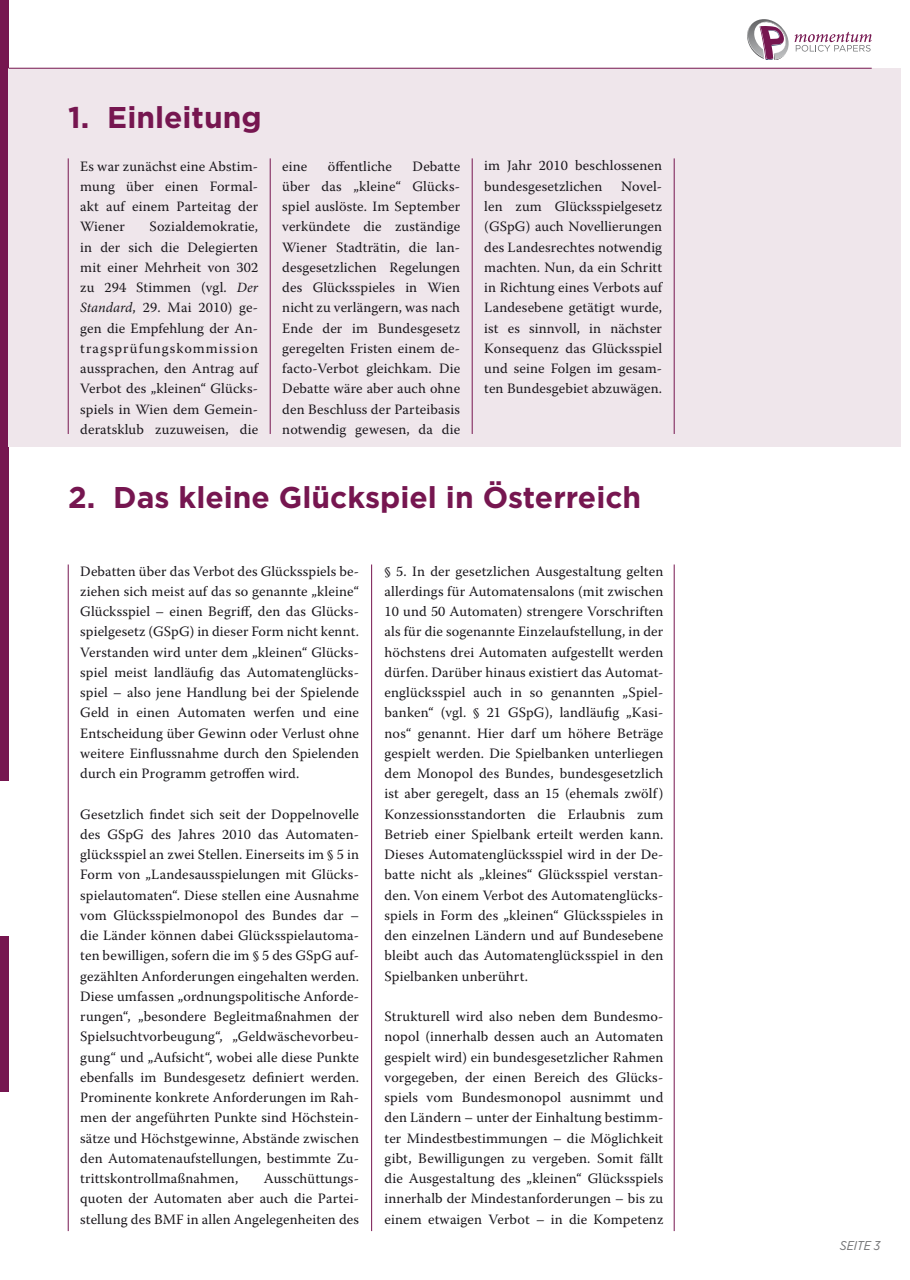
<style>
.page{position:relative;width:910px;height:1280px;background:#fff}
.page>*{position:absolute;margin:0;border:0;box-sizing:border-box;transform-origin:0 0}
.t1{font:700 30px "Gotham";color:#761650}
.t2{font:14.25px/20.2px "Warnock Pro";letter-spacing:.01em;color:#1a171c;text-align:justify}
.t3{font:italic 12.75px "Gotham Narrow";color:#707173}
.s1{font-family:"Minion Pro";font-style:italic}
</style>
<div class="page">
<div style="left:0;top:936px;width:9px;height:155px;background:#761650"></div>
<div style="left:0;top:0;width:9px;height:780px;background:#761650"></div>
<div style="left:9px;top:68px;width:892px;height:378px;background:#efe6eb"></div>
<hr style="left:674px;top:158px;width:1px;height:276px;background:#761650">
<hr style="left:472px;top:158px;width:1px;height:276px;background:#761650">
<hr style="left:270px;top:158px;width:1px;height:276px;background:#761650">
<hr style="left:68px;top:158px;width:1px;height:276px;background:#761650">
<hr style="left:9px;top:68px;width:863px;height:1px;background:#761650">
<hr style="left:674px;top:564px;width:1px;height:667px;background:#761650">
<hr style="left:371px;top:564px;width:1px;height:667px;background:#761650">
<hr style="left:68px;top:564px;width:1px;height:667px;background:#761650">
<svg style="left:795px;top:32px;width:77px;height:20px"></svg>
<svg style="left:747px;top:19px;width:42px;height:41px"></svg>
<h1 class="t1" style="left:68px;top:98px;width:195px">1. Einleitung</h1>
<p class="t2" style="left:80px;top:155px;width:179px">Es war zunächst eine Abstim&shy;mung über einen Formal&shy;akt auf einem Parteitag der Wiener</p>
<p class="t2" style="left:80px;top:216px;width:179px;text-indent:69px">Sozialdemokratie, in der sich die Delegierten mit einer Mehrheit von 302 zu 294 Stimmen (vgl. <span class="s1">Der Standard</span>, 29. Mai 2010) ge&shy;gen die Empfehlung der An&shy;tragsprüfungskommission aussprachen, den Antrag auf Verbot des „kleinen“ Glücks&shy;spiels in Wien dem Gemein&shy;deratsklub zuzuweisen, die</p>
<p class="t2" style="left:282px;top:155px;width:179px;text-indent:130px">Debatte über das „kleine“ Glücks&shy;spiel auslöste. Im September verkündete die zuständige Wiener Stadträtin, die lan&shy;desgesetzlichen Regelungen des Glücksspieles in Wien nicht zu verlängern, was nach Ende der im Bundesgesetz geregelten Fristen einem de&shy;facto-Verbot gleichkam. Die Debatte wäre aber auch ohne den Beschluss der Parteibasis notwendig gewesen, da die</p>
<p class="t2" style="left:484px;top:155px;width:179px">im Jahr 2010 beschlossenen bundesgesetzlichen</p>
<p class="t2" style="left:282px;top:155px;width:27px">eine</p>
<p class="t2" style="left:328px;top:155px;width:66px">öffentliche</p>
<p class="t2" style="left:484px;top:176px;width:179px;text-indent:137px">Novel&shy;len zum Glücksspielgesetz (GSpG) auch Novellierungen des Landesrechtes notwendig machten. Nun, da ein Schritt in Richtung eines Verbots auf Landesebene getätigt wurde, ist es sinnvoll, in nächster Konsequenz das Glücksspiel und seine Folgen im gesam&shy;ten Bundesgebiet abzuwägen.</p>
<h1 class="t1" style="left:68px;top:477px;width:575px">2. Das kleine Glückspiel in Österreich</h1>
<p class="t2" style="left:80px;top:560px;width:280px">Debatten über das Verbot des Glücksspiels be&shy;ziehen sich meist auf das so genannte „kleine“ Glücksspiel – einen Begriff, den das Glücks&shy;spielgesetz (GSpG) in dieser Form nicht kennt.<br>Verstanden wird unter dem „kleinen“ Glücks&shy;spiel meist landläufig das Automatenglücks&shy;spiel – also jene Handlung bei der Spielende Geld in einen Automaten werfen und eine Entscheidung über Gewinn oder Verlust ohne weitere Einflussnahme durch den Spielenden durch ein Programm getroffen wird.</p>
<p class="t2" style="left:80px;top:803px;width:280px">Gesetzlich findet sich seit der Doppelnovelle des GSpG des Jahres 2010 das Automaten&shy;glücksspiel an zwei Stellen. Einerseits im § 5 in Form von „Landesausspielungen mit Glücks&shy;spielautomaten“. Diese stellen eine Ausnahme vom Glücksspielmonopol des Bundes dar – die Länder können dabei Glücksspielautoma&shy;ten bewilligen, sofern die im § 5 des GSpG auf&shy;gezählten Anforderungen eingehalten werden.<br>Diese umfassen „ordnungspolitische Anforde&shy;rungen“, „besondere Begleitmaßnahmen der Spielsuchtvorbeugung“, „Geldwäschevorbeu&shy;gung“ und „Aufsicht“, wobei alle diese Punkte ebenfalls im Bundesgesetz definiert werden.<br>Prominente konkrete Anforderungen im Rah&shy;men der angeführten Punkte sind Höchstein&shy;sätze und Höchstgewinne, Abstände zwischen den Automatenaufstellungen, bestimmte Zu&shy;trittskontrollmaßnahmen,</p>
<p class="t2" style="left:80px;top:1168px;width:280px;text-indent:184px">Ausschüttungs&shy;quoten der Automaten aber auch die Partei&shy;stellung des BMF in allen Angelegenheiten des</p>
<p class="t2" style="left:385px;top:560px;width:280px">§ 5. In der gesetzlichen Ausgestaltung gelten allerdings für Automatensalons (mit zwischen 10 und 50 Automaten) strengere Vorschriften als für die sogenannte Einzelaufstellung, in der höchstens drei Automaten aufgestellt werden dürfen. Darüber hinaus existiert das Automat&shy;englücksspiel auch in so genannten „Spiel&shy;banken“ (vgl. § 21 GSpG), landläufig „Kasi&shy;nos“ genannt. Hier darf um höhere Beträge gespielt werden. Die Spielbanken unterliegen dem Monopol des Bundes, bundesgesetzlich ist aber geregelt, dass an 15 (ehemals zwölf)<br>Konzessionsstandorten die Erlaubnis zum Betrieb einer Spielbank erteilt werden kann.<br>Dieses Automatenglücksspiel wird in der De&shy;batte nicht als „kleines“ Glücksspiel verstan&shy;den. Von einem Verbot des Automatenglücks&shy;spiels in Form des „kleinen“ Glücksspieles in den einzelnen Ländern und auf Bundesebene bleibt auch das Automatenglücksspiel in den Spielbanken unberührt.</p>
<p class="t2" style="left:385px;top:1006px;width:280px">Strukturell wird also neben dem Bundesmo&shy;nopol (innerhalb dessen auch an Automaten gespielt wird) ein bundesgesetzlicher Rahmen vorgegeben, der einen Bereich des Glücks&shy;spiels vom Bundesmonopol ausnimmt und den Ländern – unter der Einhaltung bestimm&shy;ter Mindestbestimmungen – die Möglichkeit gibt, Bewilligungen zu vergeben. Somit fällt die Ausgestaltung des „kleinen“ Glücksspiels innerhalb der Mindestanforderungen – bis zu einem etwaigen Verbot – in die Kompetenz</p>
<p class="t3" style="left:840px;top:1238px;width:42px">Seite 3</p>
</div>
